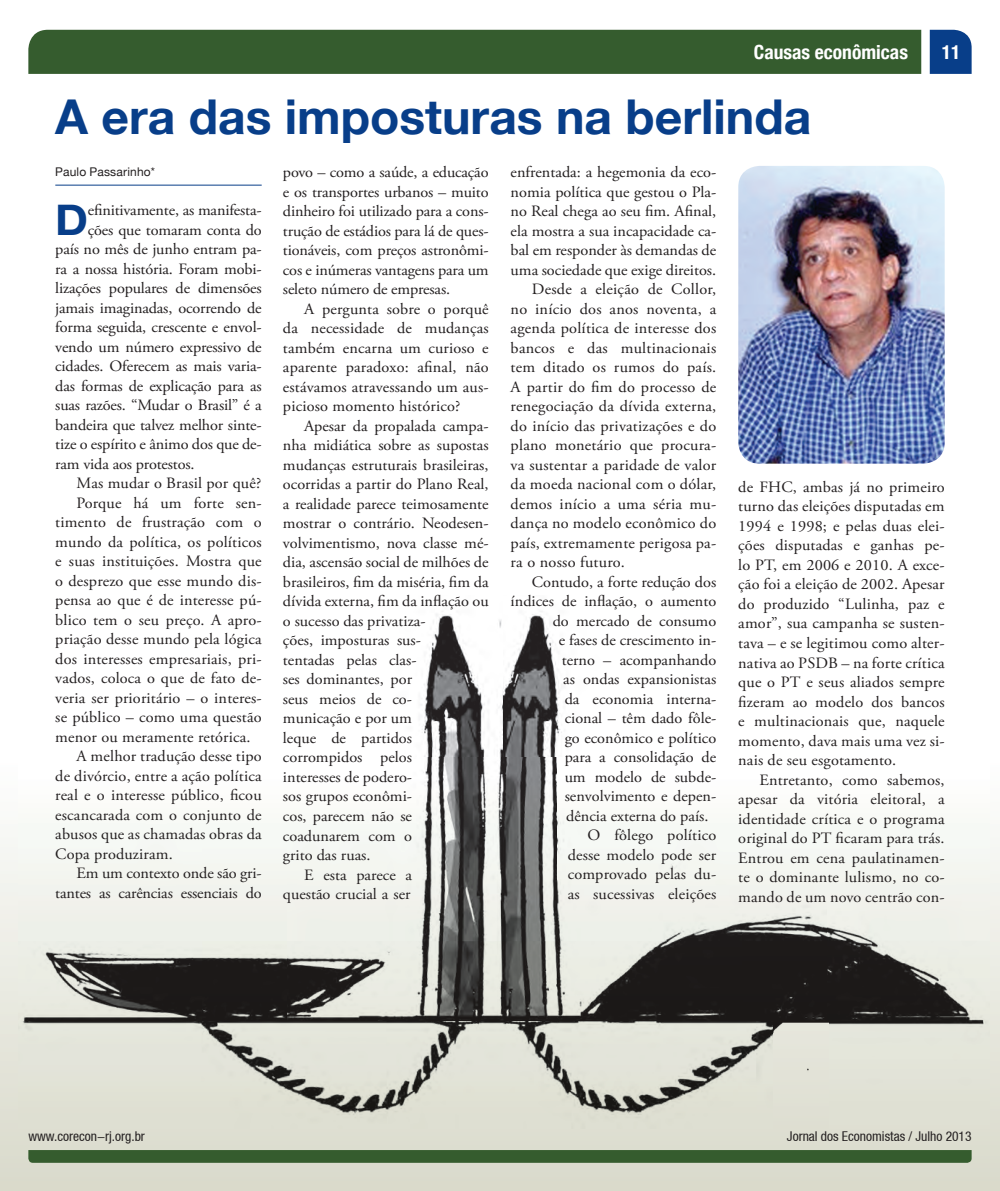
<style>
.page{position:relative;width:1000px;height:1191px;background:#fff}
.page>*{position:absolute;margin:0;border:0;box-sizing:border-box;transform-origin:0 0}
.t1{font:700 48px "Helvetica Neue";color:#083e89}
.t2{font:700 43.05px "Helvetica Neue";color:#083e89}
.t3{font:700 condensed 19.5px "Helvetica Neue";color:#fff}
.t4{font:15.75px/19.5px "Adobe Garamond Pro";color:#231f20;text-align:justify}
.t5{font:condensed 13.5px "Helvetica Neue LT";color:#231f20}
.t6{font:12px "Helvetica Neue";letter-spacing:.015em;color:#231f20}
</style>
<div class="page">
<svg style="left:0;top:837px;width:999px;height:354px;background:#dbdcce"></svg>
<div style="left:28px;top:30px;width:893px;height:44px;background:#355c2e"></div>
<svg style="left:929px;top:30px;width:42px;height:44px;background:#14478e"></svg>
<svg style="left:28px;top:1150px;width:943px;height:12px;background:#355c2e"></svg>
<img style="left:18px;top:611px;width:971px;height:517px">
<hr style="left:55px;top:185px;width:206px;height:1px;background:#083e89">
<img style="left:738px;top:166px;width:206px;height:297px">
<p class="t3" style="left:753px;top:41px;width:156px">Causas econômicas</p>
<p class="t3" style="left:941px;top:41px;width:20px">11</p>
<h1 class="t1" style="left:55px;top:87px;width:757px">A era das imposturas na berlinda</h1>
<p class="t4" style="left:283px;top:163px;width:207px">povo – como a saúde, a educação e os transportes urbanos – muito dinheiro foi utilizado para a cons&shy;trução de estádios para lá de ques&shy;tionáveis, com preços astronômi&shy;cos e inúmeras vantagens para um seleto número de empresas.</p>
<p class="t4" style="left:283px;top:300px;width:207px;text-indent:21px">A pergunta sobre o porquê da necessidade de mudanças também encarna um curioso e aparente paradoxo: afinal, não estávamos atravessando um aus&shy;picioso momento histórico?</p>
<p class="t4" style="left:304px;top:417px;width:186px">Apesar da propalada campa-</p>
<p class="t4" style="left:283px;top:436px;width:207px">nha midiática sobre as supostas</p>
<p class="t4" style="left:283px;top:456px;width:207px">mudanças estruturais brasileiras,</p>
<p class="t4" style="left:283px;top:475px;width:207px">ocorridas a partir do Plano Real,</p>
<p class="t4" style="left:283px;top:495px;width:207px">a realidade parece teimosamente</p>
<p class="t4" style="left:283px;top:514px;width:207px">mostrar o contrário. Neodesen-</p>
<p class="t4" style="left:283px;top:534px;width:207px">volvimentismo, nova classe mé-</p>
<p class="t4" style="left:283px;top:553px;width:207px">dia, ascensão social de milhões de</p>
<p class="t4" style="left:283px;top:573px;width:207px">brasileiros, fim da miséria, fim da</p>
<p class="t4" style="left:283px;top:592px;width:207px">dívida externa, fim da inflação ou</p>
<p class="t4" style="left:283px;top:612px;width:144px">o sucesso das privatiza-</p>
<p class="t4" style="left:283px;top:631px;width:139px">ções, imposturas sus-</p>
<p class="t4" style="left:283px;top:651px;width:135px">tentadas pelas clas-</p>
<p class="t4" style="left:283px;top:670px;width:131px">ses dominantes, por</p>
<p class="t4" style="left:283px;top:690px;width:130px">seus meios de co-</p>
<p class="t4" style="left:283px;top:709px;width:131px">municação e por um</p>
<p class="t4" style="left:283px;top:729px;width:131px">leque de partidos</p>
<p class="t4" style="left:283px;top:748px;width:131px">corrompidos pelos</p>
<p class="t4" style="left:283px;top:768px;width:131px">interesses de podero-</p>
<p class="t4" style="left:283px;top:787px;width:130px">sos grupos econômi-</p>
<p class="t4" style="left:283px;top:807px;width:130px">cos, parecem não se</p>
<p class="t4" style="left:283px;top:826px;width:131px">coadunarem com o</p>
<p class="t4" style="left:283px;top:846px;width:89px">grito das ruas.</p>
<p class="t4" style="left:304px;top:865px;width:109px">E esta parece a</p>
<p class="t4" style="left:283px;top:885px;width:129px">questão crucial a ser</p>
<p class="t4" style="left:510px;top:163px;width:207px">enfrentada: a hegemonia da eco-</p>
<p class="t4" style="left:510px;top:182px;width:207px">nomia política que gestou o Pla-</p>
<p class="t4" style="left:510px;top:202px;width:207px">no Real chega ao seu fim. Afinal,</p>
<p class="t4" style="left:510px;top:221px;width:207px">ela mostra a sua incapacidade ca-</p>
<p class="t4" style="left:510px;top:241px;width:207px">bal em responder às demandas de</p>
<p class="t4" style="left:510px;top:260px;width:207px">uma sociedade que exige direitos.</p>
<p class="t4" style="left:532px;top:280px;width:186px">Desde a eleição de Collor,</p>
<p class="t4" style="left:510px;top:299px;width:207px">no início dos anos noventa, a</p>
<p class="t4" style="left:510px;top:319px;width:207px">agenda política de interesse dos</p>
<p class="t4" style="left:510px;top:338px;width:207px">bancos e das multinacionais</p>
<p class="t4" style="left:510px;top:358px;width:207px">tem ditado os rumos do país.</p>
<p class="t4" style="left:510px;top:377px;width:207px">A partir do fim do processo de</p>
<p class="t4" style="left:510px;top:397px;width:207px">renegociação da dívida externa,</p>
<p class="t4" style="left:510px;top:416px;width:207px">do início das privatizações e do</p>
<p class="t4" style="left:510px;top:436px;width:207px">plano monetário que procura-</p>
<p class="t4" style="left:510px;top:455px;width:207px">va sustentar a paridade de valor</p>
<p class="t4" style="left:510px;top:475px;width:207px">da moeda nacional com o dólar,</p>
<p class="t4" style="left:510px;top:494px;width:207px">demos início a uma séria mu-</p>
<p class="t4" style="left:510px;top:514px;width:207px">dança no modelo econômico do</p>
<p class="t4" style="left:510px;top:533px;width:207px">país, extremamente perigosa pa-</p>
<p class="t4" style="left:510px;top:553px;width:116px">ra o nosso futuro.</p>
<p class="t4" style="left:532px;top:572px;width:186px">Contudo, a forte redução dos</p>
<p class="t4" style="left:510px;top:592px;width:207px">índices de inflação, o aumento</p>
<p class="t4" style="left:552px;top:611px;width:165px">do mercado de consumo</p>
<p class="t4" style="left:558px;top:631px;width:159px">e fases de crescimento in-</p>
<p class="t4" style="left:561px;top:650px;width:156px">terno – acompanhando</p>
<p class="t4" style="left:563px;top:670px;width:154px">as ondas expansionistas</p>
<p class="t4" style="left:564px;top:689px;width:153px">da economia interna-</p>
<p class="t4" style="left:564px;top:709px;width:153px">cional – têm dado fôle-</p>
<p class="t4" style="left:564px;top:728px;width:153px">go econômico e político</p>
<p class="t4" style="left:564px;top:748px;width:153px">para a consolidação de</p>
<p class="t4" style="left:564px;top:767px;width:153px">um modelo de subde-</p>
<p class="t4" style="left:564px;top:787px;width:153px">senvolvimento e depen-</p>
<p class="t4" style="left:566px;top:806px;width:144px">dência externa do país.</p>
<p class="t4" style="left:587px;top:826px;width:130px">O fôlego político</p>
<p class="t4" style="left:567px;top:845px;width:150px">desse modelo pode ser</p>
<p class="t4" style="left:567px;top:865px;width:150px">comprovado pelas du-</p>
<p class="t4" style="left:567px;top:884px;width:150px">as sucessivas eleições</p>
<p class="t6" style="left:55px;top:165px;width:101px">Paulo Passarinho*</p>
<h2 class="t2" style="left:55px;top:193px;width:34px">D</h2>
<p class="t4" style="left:88px;top:201px;width:175px">efinitivamente, as manifesta-</p>
<p class="t4" style="left:88px;top:221px;width:175px">ções que tomaram conta do</p>
<p class="t4" style="left:55px;top:240px;width:208px">país no mês de junho entram pa-</p>
<p class="t4" style="left:55px;top:260px;width:208px">ra a nossa história. Foram mobi-</p>
<p class="t4" style="left:55px;top:279px;width:208px">lizações populares de dimensões</p>
<p class="t4" style="left:55px;top:298px;width:208px">jamais imaginadas, ocorrendo de</p>
<p class="t4" style="left:55px;top:318px;width:208px">forma seguida, crescente e envol-</p>
<p class="t4" style="left:55px;top:337px;width:208px">vendo um número expressivo de</p>
<p class="t4" style="left:55px;top:357px;width:208px">cidades. Oferecem as mais varia-</p>
<p class="t4" style="left:55px;top:376px;width:208px">das formas de explicação para as</p>
<p class="t4" style="left:55px;top:396px;width:208px">suas razões. “Mudar o Brasil” é a</p>
<p class="t4" style="left:55px;top:415px;width:208px">bandeira que talvez melhor sinte-</p>
<p class="t4" style="left:55px;top:435px;width:208px">tize o espírito e ânimo dos que de-</p>
<p class="t4" style="left:55px;top:454px;width:141px">ram vida aos protestos.</p>
<p class="t4" style="left:77px;top:474px;width:186px">Mas mudar o Brasil por quê?</p>
<p class="t4" style="left:77px;top:493px;width:186px">Porque há um forte sen-</p>
<p class="t4" style="left:55px;top:513px;width:208px">timento de frustração com o</p>
<p class="t4" style="left:55px;top:532px;width:208px">mundo da política, os políticos</p>
<p class="t4" style="left:55px;top:552px;width:208px">e suas instituições. Mostra que</p>
<p class="t4" style="left:55px;top:571px;width:208px">o desprezo que esse mundo dis-</p>
<p class="t4" style="left:55px;top:591px;width:208px">pensa ao que é de interesse pú-</p>
<p class="t4" style="left:55px;top:610px;width:208px">blico tem o seu preço. A apro-</p>
<p class="t4" style="left:55px;top:630px;width:208px">priação desse mundo pela lógica</p>
<p class="t4" style="left:55px;top:649px;width:208px">dos interesses empresariais, pri-</p>
<p class="t4" style="left:55px;top:669px;width:208px">vados, coloca o que de fato de-</p>
<p class="t4" style="left:55px;top:688px;width:208px">veria ser prioritário – o interes-</p>
<p class="t4" style="left:55px;top:708px;width:208px">se público – como uma questão</p>
<p class="t4" style="left:55px;top:727px;width:197px">menor ou meramente retórica.</p>
<p class="t4" style="left:77px;top:747px;width:186px">A melhor tradução desse tipo</p>
<p class="t4" style="left:55px;top:766px;width:208px">de divórcio, entre a ação política</p>
<p class="t4" style="left:55px;top:786px;width:208px">real e o interesse público, ficou</p>
<p class="t4" style="left:55px;top:805px;width:208px">escancarada com o conjunto de</p>
<p class="t4" style="left:55px;top:825px;width:208px">abusos que as chamadas obras da</p>
<p class="t4" style="left:55px;top:844px;width:119px">Copa produziram.</p>
<p class="t4" style="left:77px;top:864px;width:186px">Em um contexto onde são gri-</p>
<p class="t4" style="left:55px;top:883px;width:208px">tantes as carências essenciais do</p>
<p class="t4" style="left:738px;top:478px;width:208px">de FHC, ambas já no primeiro turno das eleições disputadas em 1994 e 1998; e pelas duas elei&shy;ções disputadas e ganhas pe&shy;lo PT, em 2006 e 2010. A exce&shy;ção foi a eleição de 2002. Apesar do produzido “Lulinha, paz e amor”, sua campanha se susten&shy;tava – e se legitimou como alter&shy;nativa ao PSDB – na forte crítica que o PT e seus aliados sempre fizeram ao modelo dos bancos e multinacionais que, naquele momento, dava mais uma vez si&shy;nais de seu esgotamento.</p>
<p class="t4" style="left:738px;top:770px;width:208px;text-indent:21px">Entretanto, como sabemos, apesar da vitória eleitoral, a identidade crítica e o programa original do PT ficaram para trás.<br>Entrou em cena paulatinamen&shy;te o dominante lulismo, no co&shy;mando de um novo centrão con-</p>
<p class="t5" style="left:28px;top:1128px;width:118px">www.corecon-rj.org.br</p>
<p class="t5" style="left:786px;top:1128px;width:186px">Jornal dos Economistas / Julho 2013</p>
</div>
